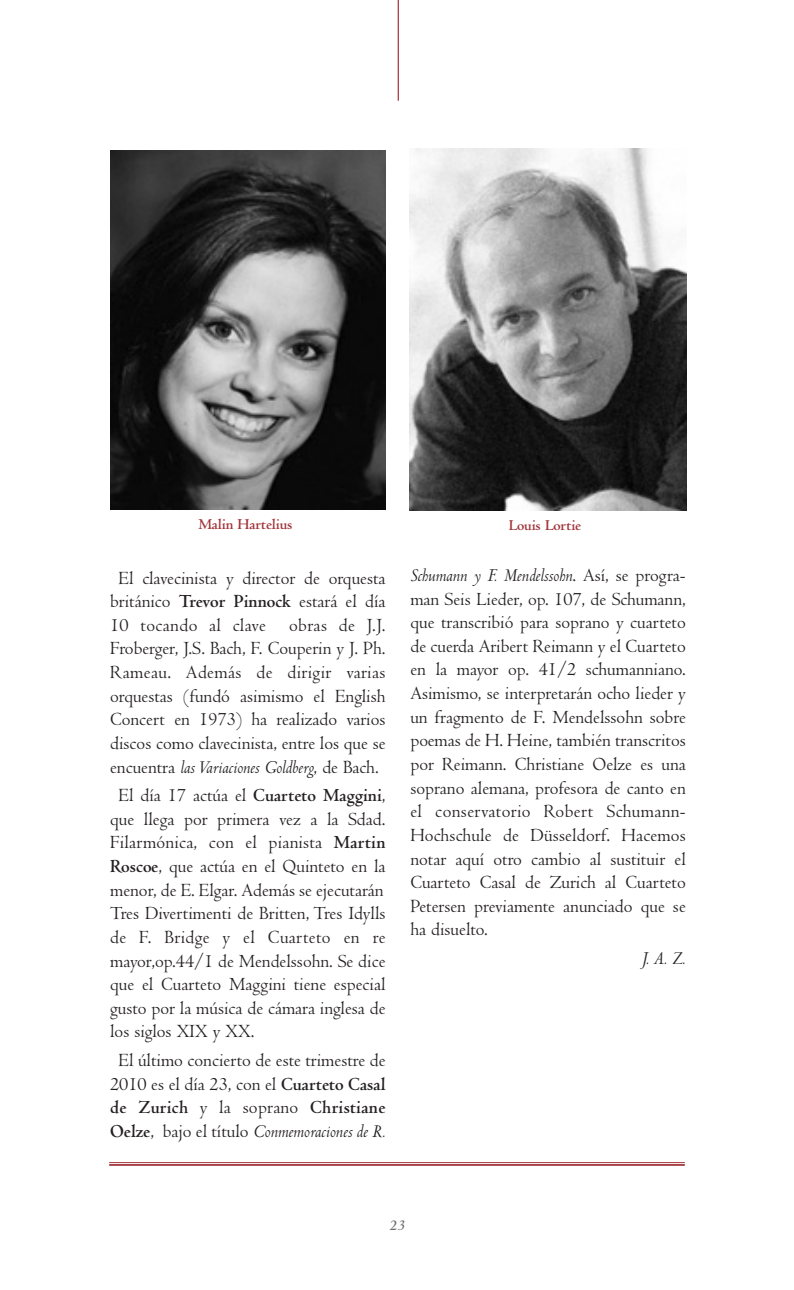
<style>
.page{position:relative;width:794px;height:1290px;background:#fff}
.page>*{position:absolute;margin:0;border:0;box-sizing:border-box;transform-origin:0 0}
.t1{font:19.25px/23.6px "Centaur";color:#231f20;text-align:center}
.t2{font:italic 19.25px "Centaur";color:#231f20}
.t3{font:700 15.75px "Centaur";letter-spacing:-.01em;color:#a2333a}
.t4{font:italic 700 15.75px "Centaur";color:#6d6e70}
.s1{font-weight:700}
.s2{font-style:italic}
</style>
<div class="page">
<img style="left:410px;top:149px;width:276px;height:362px">
<hr style="left:109px;top:1162px;width:576px;height:1px;background:#a2333a">
<hr style="left:109px;top:1164px;width:576px;height:2px;background:#a2333a">
<hr style="left:398px;top:0;width:1px;height:101px;background:#a2333a">
<img style="left:111px;top:151px;width:274px;height:359px">
<p class="t3" style="left:198px;top:519px;width:96px">Malin Hartelius</p>
<p class="t1" style="left:110px;top:568px;width:277px">El clavecinista y director de orquesta británico <span class="s1">Trevor Pinnock</span> estará el día 10 tocando al clave obras de J.J.<br>Froberger, J.S. Bach, F. Couperin y J. Ph.<br>Rameau. Además de dirigir varias orquestas (fundó asimismo el English Concert en 1973) ha realizado varios discos como clavecinista, entre los que se encuentra <span class="s2">las Variaciones Goldberg</span>, de Bach.</p>
<p class="t1" style="left:110px;top:785px;width:277px;text-align:justify;text-indent:8px">El día 17 actúa el <span class="s1">Cuarteto Maggini</span>, que llega por primera vez a la Sdad.<br>Filarmónica, con el pianista <span class="s1">Martin Roscoe</span>, que actúa en el Quinteto en la menor, de E. Elgar. Además se ejecutarán Tres Divertimenti de Britten, Tres Idylls de F. Bridge y el Cuarteto en re mayor,op.44/1 de Mendelssohn. Se dice que el Cuarteto Maggini tiene especial gusto por la música de cámara inglesa de los siglos XIX y XX.</p>
<p class="t1" style="left:110px;top:1050px;width:277px">El último concierto de este trimestre de 2010 es el día 23, con el <span class="s1">Cuarteto Casal de Zurich</span> y la soprano <span class="s1">Christiane Oelze</span>, bajo el título <span class="s2">Conmemoraciones de R.</span></p>
<p class="t3" style="left:509px;top:519px;width:74px">Louis Lortie</p>
<p class="t1" style="left:410px;top:565px;width:277px;text-align:justify"><span class="s2">Schumann y F. Mendelssohn</span>. Así, se progra&shy;man Seis Lieder, op. 107, de Schumann, que transcribió para soprano y cuarteto de cuerda Aribert Reimann y el Cuarteto en la mayor op. 41/2 schumanniano.<br>Asimismo, se interpretarán ocho lieder y un fragmento de F. Mendelssohn sobre poemas de H. Heine, también transcritos por Reimann. Christiane Oelze es una soprano alemana, profesora de canto en el conservatorio Robert Schumann-Hochschule de Düsseldorf. Hacemos notar aquí otro cambio al sustituir el Cuarteto Casal de Zurich al Cuarteto Petersen previamente anunciado que se ha disuelto.</p>
<p class="t2" style="left:642px;top:951px;width:45px">J. A. Z.</p>
<p class="t4" style="left:389px;top:1219px;width:17px">23</p>
</div>
